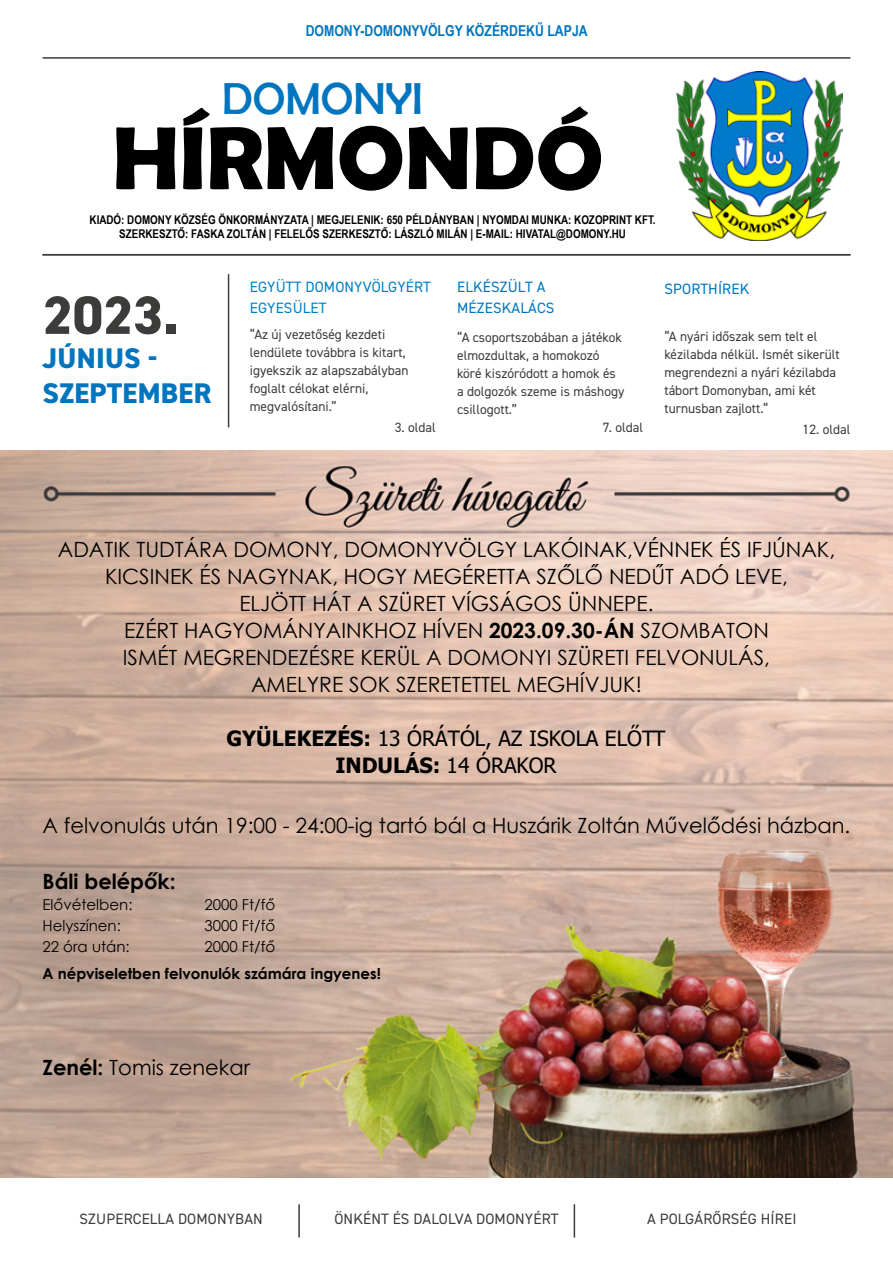
<style>
.page{position:relative;width:893px;height:1263px;background:#fff}
.page>*{position:absolute;margin:0;border:0;box-sizing:border-box;transform-origin:0 0}
.t1{font:700 90px "Berlin Sans FB Demi";color:#000}
.t2{font:800 54px "DIN2014";color:#3c3c3b}
.t3{font:45px "Berlin Sans FB";color:#0075bf}
.t4{font:800 28.5px/34.5px "DIN2014";letter-spacing:.01em;color:#0075bf}
.t5{font:21px/27px "Century Gothic";color:#000;text-align:center}
.t6{font:21px/27px "Tahoma";color:#000;text-align:center}
.t7{font:700 21px "Century Gothic";color:#000}
.t8{font:15px "DIN2014";letter-spacing:.01em;color:#3c3c3b}
.t9{font:15px "Century Gothic";color:#000}
.t10{font:700 15px "Century Gothic";color:#000}
.t11{font:700 15px "Arial Narrow";color:#0075bf}
.t12{font:15px/21px "DIN2014";letter-spacing:.01em;color:#0075bf}
.t13{font:15px/21px "DIN2014";letter-spacing:.01em;color:#0080c6}
.t14{font:13.5px/18px "DIN2014";color:#3c3c3b}
.t15{font:700 12px/14.4px "Arial Narrow";color:#000;text-align:center}
.s1{font-weight:700}
</style>
<div class="page">
<img style="left:0;top:451px;width:893px;height:727px">
<hr style="left:43px;top:57px;width:807px;height:2px;background:#3c3c3b">
<hr style="left:298px;top:1204px;width:2px;height:33px;background:#3c3c3b">
<hr style="left:574px;top:1204px;width:1px;height:33px;background:#3c3c3b">
<hr style="left:228px;top:274px;width:1px;height:153px;background:#3c3c3b">
<hr style="left:43px;top:254px;width:807px;height:1px;background:#3c3c3b">
<img style="left:677px;top:71px;width:165px;height:169px">
<p class="t11" style="left:306px;top:19px;width:284px">DOMONY-DOMONYVÖLGY KÖZÉRDEKŰ LAPJA</p>
<h3 class="t3" style="left:222px;top:73px;width:202px">DOMONYI</h3>
<h1 class="t1" style="left:112px;top:106px;width:493px">HÍRMONDÓ</h1>
<p class="t15" style="left:90px;top:212px;width:568px">KIADÓ: DOMONY KÖZSÉG ÖNKORMÁNYZATA | MEGJELENIK: 650 PÉLDÁNYBAN | NYOMDAI MUNKA: KOZOPRINT KFT.<br>SZERKESZTŐ: FASKA ZOLTÁN | FELELŐS SZERKESZTŐ: LÁSZLÓ MILÁN | E-MAIL: HIVATAL@DOMONY.HU</p>
<h2 class="t2" style="left:43px;top:279px;width:138px">2023.</h2>
<h3 class="t4" style="left:43px;top:341px;width:170px">JÚNIUS -<br>SZEPTEMBER</h3>
<p class="t13" style="left:250px;top:276px;width:182px">EGYÜTT DOMONYVÖLGYÉRT<br>EGYESÜLET</p>
<p class="t14" style="left:250px;top:325px;width:160px">“Az új vezetőség kezdeti lendülete továbbra is kitart, igyekszik az alapszabályban foglalt célokat elérni, megvalósítani.”</p>
<p class="t14" style="left:395px;top:418px;width:43px">3. oldal</p>
<p class="t12" style="left:457px;top:276px;width:99px">ELKÉSZÜLT A<br>MÉZESKALÁCS</p>
<p class="t14" style="left:457px;top:328px;width:169px">“A csoportszobában a játékok elmozdultak, a homokozó köré kiszóródott a homok és a dolgozók szeme is máshogy csillogott.”</p>
<p class="t14" style="left:603px;top:418px;width:42px">7. oldal</p>
<p class="t12" style="left:664px;top:278px;width:86px">SPORTHÍREK</p>
<p class="t14" style="left:664px;top:327px;width:177px">“A nyári időszak sem telt el kézilabda nélkül. Ismét sikerült megrendezni a nyári kézilabda tábort Domonyban, ami két turnusban zajlott.“</p>
<p class="t14" style="left:803px;top:420px;width:49px">12. oldal</p>
<p class="t5" style="left:58px;top:535px;width:779px">ADATIK TUDTÁRA DOMONY, DOMONYVÖLGY LAKÓINAK,VÉNNEK ÉS IFJÚNAK, KICSINEK ÉS NAGYNAK, HOGY MEGÉRETTA SZŐLŐ NEDŰT ADÓ LEVE,<br>ELJÖTT HÁT A SZÜRET VÍGSÁGOS ÜNNEPE.<br>EZÉRT HAGYOMÁNYAINKHOZ HÍVEN <span class="s1">2023.09.30-ÁN</span> SZOMBATON<br>ISMÉT MEGRENDEZÉSRE KERÜL A DOMONYI SZÜRETI FELVONULÁS,<br>AMELYRE SOK SZERETETTEL MEGHÍVJUK!</p>
<h3 class="t6" style="left:227px;top:726px;width:440px"><span class="s1">GYÜLEKEZÉS:</span> 13 ÓRÁTÓL, AZ ISKOLA ELŐTT<br><span class="s1">INDULÁS:</span> 14 ÓRAKOR</h3>
<h3 class="t5" style="left:43px;top:811px;width:809px">A felvonulás után 19:00 - 24:00-ig tartó bál a Huszárik Zoltán Művelődési házban.</h3>
<h3 class="t7" style="left:43px;top:866px;width:135px">Báli belépők:</h3>
<p class="t9" style="left:43px;top:894px;width:92px">Elővételben:</p>
<p class="t9" style="left:205px;top:894px;width:72px">2000 Ft/fő</p>
<p class="t9" style="left:43px;top:915px;width:80px">Helyszínen:</p>
<p class="t9" style="left:205px;top:915px;width:72px">3000 Ft/fő</p>
<p class="t9" style="left:43px;top:936px;width:89px">22 óra után:</p>
<p class="t9" style="left:205px;top:936px;width:72px">2000 Ft/fő</p>
<p class="t10" style="left:43px;top:962px;width:340px">A népviseletben felvonulók számára ingyenes!</p>
<h3 class="t5" style="left:43px;top:1054px;width:209px"><span class="s1">Zenél:</span> Tomis zenekar</h3>
<p class="t8" style="left:80px;top:1209px;width:185px">SZUPERCELLA DOMONYBAN</p>
<p class="t8" style="left:334px;top:1209px;width:226px">ÖNKÉNT ÉS DALOLVA DOMONYÉRT</p>
<p class="t8" style="left:647px;top:1209px;width:151px">A POLGÁRŐRSÉG HÍREI</p>
</div>
